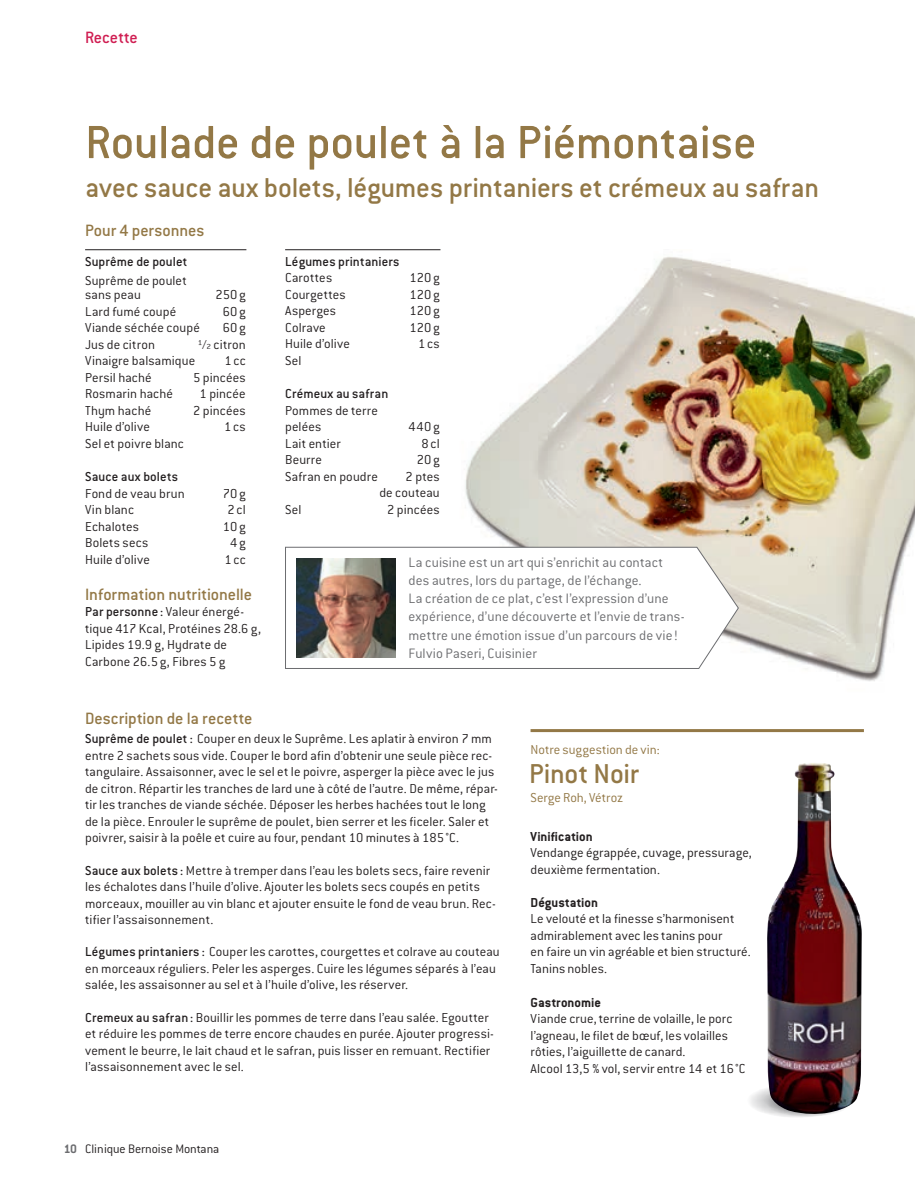
<style>
.page{position:relative;width:915px;height:1191px;background:#fff}
.page>*{position:absolute;margin:0;border:0;box-sizing:border-box;transform-origin:0 0}
.t1{font:500 51px "Conduit ITC";letter-spacing:-.005em;color:#937846}
.t2{font:500 30px "Conduit ITC";letter-spacing:-.005em;color:#937846}
.t3{font:500 18px "Conduit ITC";letter-spacing:-.005em;color:#937846}
.t4{font:500 18px "Conduit ITC";color:#d01f53}
.t5{font:300 15px/18px "Conduit ITC";letter-spacing:.005em;color:#6c6d70}
.t6{font:300 14.25px/16.5px "Conduit ITC";letter-spacing:.005em;color:#231f20}
.t7{font:500 14.25px "Conduit ITC";letter-spacing:.01em;color:#231f20}
.t8{font:300 14.25px "Conduit ITC";color:#937846}
.t9{font:700 14.25px "Conduit ITC";color:#231f20}
.t10{font:300 13.5px "Conduit ITC";letter-spacing:-.005em;color:#231f20}
.s1{font-weight:500}
.s2{font-weight:700;color:#6c6d70}
</style>
<div class="page">
<img style="left:465px;top:256px;width:449px;height:425px">
<img style="left:767px;top:763px;width:94px;height:352px">
<svg style="left:746px;top:1083px;width:101px;height:34px"></svg>
<svg style="left:766px;top:1090px;width:83px;height:26px"></svg>
<svg style="left:762px;top:1086px;width:86px;height:26px;background:#371518"></svg>
<svg style="left:285px;top:546px;width:454px;height:123px"></svg>
<img style="left:297px;top:558px;width:98px;height:99px">
<hr style="left:85px;top:249px;width:161px;height:1px;background:#231f20">
<hr style="left:285px;top:249px;width:155px;height:1px;background:#231f20">
<hr style="left:530px;top:729px;width:333px;height:3px;background:#937846">
<p class="t4" style="left:85px;top:27px;width:54px">Recette</p>
<h1 class="t1" style="left:85px;top:113px;width:672px">Roulade de poulet à la Piémontaise</h1>
<h2 class="t2" style="left:85px;top:171px;width:735px">avec sauce aux bolets, légumes printaniers et crémeux au safran</h2>
<p class="t3" style="left:85px;top:220px;width:121px">Pour 4 personnes</p>
<p class="t7" style="left:85px;top:253px;width:104px">Suprême de poulet</p>
<p class="t6" style="left:85px;top:273px;width:103px;line-height:14.2px">Suprême de poulet sans peau</p>
<p class="t6" style="left:215px;top:286px;width:32px">250g</p>
<p class="t6" style="left:85px;top:303px;width:93px">Lard fumé coupé</p>
<p class="t6" style="left:223px;top:303px;width:24px">60g</p>
<p class="t6" style="left:85px;top:319px;width:116px">Viande séchée coupé</p>
<p class="t6" style="left:223px;top:319px;width:24px">60g</p>
<p class="t6" style="left:85px;top:336px;width:71px">Jus de citron</p>
<p class="t6" style="left:198px;top:336px;width:49px">½ citron</p>
<p class="t6" style="left:85px;top:352px;width:112px">Vinaigre balsamique</p>
<p class="t6" style="left:224px;top:352px;width:23px">1cc</p>
<p class="t6" style="left:85px;top:369px;width:68px">Persil haché</p>
<p class="t6" style="left:193px;top:369px;width:54px">5 pincées</p>
<p class="t6" style="left:85px;top:385px;width:89px">Rosmarin haché</p>
<p class="t6" style="left:199px;top:385px;width:48px">1 pincée</p>
<p class="t6" style="left:85px;top:402px;width:68px">Thym haché</p>
<p class="t6" style="left:193px;top:402px;width:54px">2 pincées</p>
<p class="t6" style="left:85px;top:418px;width:66px">Huile d’olive</p>
<p class="t6" style="left:224px;top:418px;width:23px">1cs</p>
<p class="t6" style="left:85px;top:435px;width:100px">Sel et poivre blanc</p>
<p class="t7" style="left:85px;top:469px;width:94px">Sauce aux bolets</p>
<p class="t6" style="left:85px;top:485px;width:101px">Fond de veau brun</p>
<p class="t6" style="left:223px;top:485px;width:24px">70g</p>
<p class="t6" style="left:85px;top:501px;width:50px">Vin blanc</p>
<p class="t6" style="left:227px;top:501px;width:20px">2cl</p>
<p class="t6" style="left:85px;top:518px;width:55px">Echalotes</p>
<p class="t6" style="left:223px;top:518px;width:24px">10g</p>
<p class="t6" style="left:85px;top:534px;width:65px">Bolets secs</p>
<p class="t6" style="left:230px;top:534px;width:17px">4g</p>
<p class="t6" style="left:85px;top:551px;width:66px">Huile d’olive</p>
<p class="t6" style="left:224px;top:551px;width:23px">1cc</p>
<p class="t3" style="left:85px;top:584px;width:168px">Information nutritionelle</p>
<p class="t6" style="left:85px;top:603px;width:177px"><span class="s1">Par personne :</span> Valeur énergé&shy;tique 417 Kcal, Protéines 28.6 g,<br>Lipides 19.9 g, Hydrate de<br>Carbone 26.5g, Fibres 5 g</p>
<p class="t7" style="left:285px;top:253px;width:116px">Légumes printaniers</p>
<p class="t6" style="left:285px;top:269px;width:49px">Carottes</p>
<p class="t6" style="left:409px;top:269px;width:32px">120g</p>
<p class="t6" style="left:285px;top:286px;width:62px">Courgettes</p>
<p class="t6" style="left:409px;top:286px;width:32px">120g</p>
<p class="t6" style="left:285px;top:302px;width:52px">Asperges</p>
<p class="t6" style="left:409px;top:302px;width:32px">120g</p>
<p class="t6" style="left:285px;top:319px;width:42px">Colrave</p>
<p class="t6" style="left:409px;top:319px;width:32px">120g</p>
<p class="t6" style="left:285px;top:335px;width:66px">Huile d’olive</p>
<p class="t6" style="left:418px;top:335px;width:23px">1cs</p>
<p class="t6" style="left:285px;top:352px;width:18px">Sel</p>
<p class="t7" style="left:285px;top:386px;width:105px">Crémeux au safran</p>
<p class="t6" style="left:285px;top:402px;width:94px">Pommes de terre pelées</p>
<p class="t6" style="left:408px;top:419px;width:33px">440g</p>
<p class="t6" style="left:285px;top:435px;width:57px">Lait entier</p>
<p class="t6" style="left:421px;top:435px;width:20px">8cl</p>
<p class="t6" style="left:285px;top:452px;width:38px">Beurre</p>
<p class="t6" style="left:416px;top:452px;width:24px">20g</p>
<p class="t6" style="left:285px;top:468px;width:94px">Safran en poudre</p>
<p class="t6" style="left:379px;top:468px;width:62px;text-align:right">2 ptes<br>de couteau</p>
<p class="t6" style="left:285px;top:501px;width:18px">Sel</p>
<p class="t6" style="left:387px;top:501px;width:54px">2 pincées</p>
<p class="t5" style="left:408px;top:554px;width:277px">La cuisine est un art qui s’enrichit au contact des autres, lors du partage, de l’échange.<br>La création de ce plat, c’est l’expression d’une expérience, d’une découverte et l’envie de trans&shy;mettre une émotion issue d’un parcours de vie!<br>Fulvio Paseri, Cuisinier</p>
<p class="t3" style="left:85px;top:708px;width:169px">Description de la recette</p>
<p class="t6" style="left:85px;top:730px;width:414px"><span class="s1">Suprême de poulet:</span> Couper en deux le Suprême. Les aplatir à environ 7 mm entre 2 sachets sous vide. Couper le bord afin d’obtenir une seule pièce rec&shy;tangulaire. Assaisonner, avec le sel et le poivre, asperger la pièce avec le jus de citron. Répartir les tranches de lard une à côté de l’autre. De même, répar&shy;tir les tranches de viande séchée. Déposer les herbes hachées tout le long de la pièce. Enrouler le suprême de poulet, bien serrer et les ficeler. Saler et poivrer, saisir à la poêle et cuire au four, pendant 10 minutes à 185°C.</p>
<p class="t6" style="left:85px;top:862px;width:412px"><span class="s1">Sauce aux bolets :</span> Mettre à tremper dans l’eau les bolets secs, faire revenir les échalotes dans l’huile d’olive. Ajouter les bolets secs coupés en petits morceaux, mouiller au vin blanc et ajouter ensuite le fond de veau brun. Rec&shy;tifier l’assaisonnement.</p>
<p class="t6" style="left:85px;top:943px;width:416px"><span class="s1">Légumes printaniers :</span> Couper les carottes, courgettes et colrave au couteau en morceaux réguliers. Peler les asperges. Cuire les légumes séparés à l’eau salée, les assaisonner au sel et à l’huile d’olive, les réserver.</p>
<p class="t6" style="left:85px;top:1009px;width:410px"><span class="s1">Cremeux au safran :</span> Bouillir les pommes de terre dans l’eau salée. Egoutter et réduire les pommes de terre encore chaudes en purée. Ajouter progressi&shy;vement le beurre, le lait chaud et le safran, puis lisser en remuant. Rectifier l’assaisonnement avec le sel.</p>
<p class="t10" style="left:64px;top:1141px;width:157px"><span class="s2">10</span> Clinique Bernoise Montana</p>
<p class="t8" style="left:530px;top:742px;width:131px">Notre suggestion de vin:</p>
<h2 class="t2" style="left:529px;top:756px;width:112px">Pinot Noir</h2>
<p class="t8" style="left:530px;top:789px;width:94px">Serge Roh, Vétroz</p>
<p class="t9" style="left:530px;top:828px;width:64px">Vinification</p>
<p class="t6" style="left:530px;top:844px;width:223px">Vendange égrappée, cuvage, pressurage, deuxième fermentation.</p>
<p class="t9" style="left:530px;top:894px;width:69px">Dégustation</p>
<p class="t6" style="left:530px;top:910px;width:221px">Le velouté et la finesse s’harmonisent admirablement avec les tanins pour<br>en faire un vin agréable et bien structuré.<br>Tanins nobles.</p>
<p class="t9" style="left:530px;top:993px;width:72px">Gastronomie</p>
<p class="t6" style="left:530px;top:1010px;width:216px">Viande crue, terrine de volaille, le porc l’agneau, le filet de bœuf, les volailles rôties, l’aiguillette de canard.<br>Alcool 13,5 % vol, servir entre 14 et 16°C</p>
</div>
